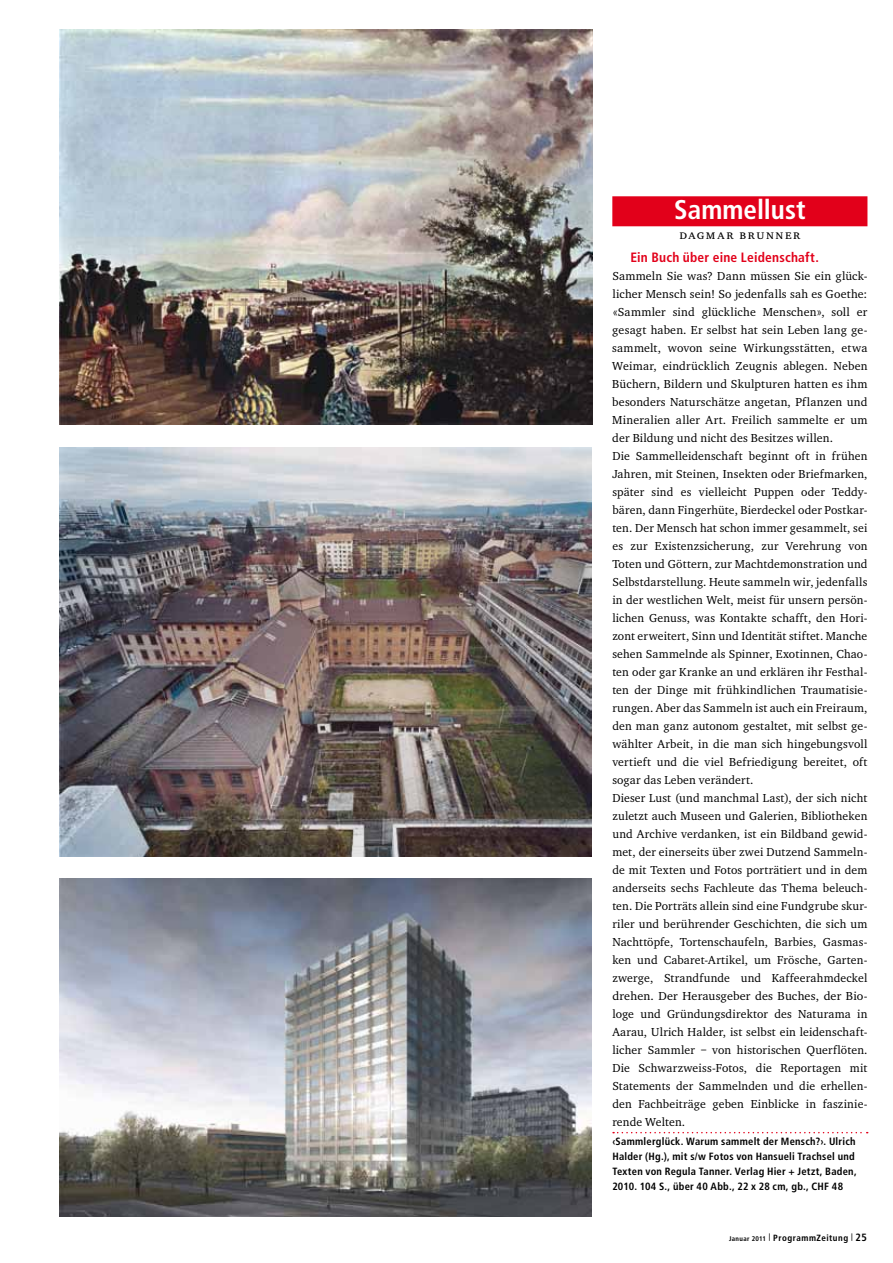
<style>
.page{position:relative;width:893px;height:1263px;background:#fff}
.page>*{position:absolute;margin:0;border:0;box-sizing:border-box;transform-origin:0 0}
.t1{font:700 condensed 27px "Frutiger LT Com";color:#fff}
.t2{font:700 condensed 13.5px "Frutiger LT Com";letter-spacing:.015em;color:#e2001a}
.t3{font:13.5px "Charter EF Regular SC";letter-spacing:.115em;color:#000}
.t4{font:12px/18px "Charter EF";letter-spacing:.015em;color:#000}
.t5{font:700 condensed 10.5px/15px "Frutiger LT Com";letter-spacing:.025em;color:#000}
.t6{font:700 condensed 9px "Frutiger LT Com";letter-spacing:.055em;color:#000}
.s1{font-family:"Frutiger LT Com";font-weight:300;font-stretch:condensed}
.s2{font-size:6.75px}
.s3{font-size:10.5px}
</style>
<div class="page">
<img style="left:60px;top:30px;width:532px;height:395px">
<img style="left:60px;top:448px;width:531px;height:408px">
<img style="left:60px;top:879px;width:531px;height:337px">
<div style="left:612px;top:196px;width:255px;height:30px;background:#e2001a"></div>
<svg style="left:613px;top:1132px;width:255px;height:1px"></svg>
<h1 class="t1" style="left:674px;top:194px;width:133px">Sammellust</h1>
<p class="t3" style="left:679px;top:226px;width:123px">dagmar brunner</p>
<p class="t2" style="left:630px;top:249px;width:190px">Ein Buch über eine Leidenschaft.</p>
<p class="t4" style="left:612px;top:266px;width:257px">Sammeln Sie was? Dann müssen Sie ein glück&shy;licher Mensch sein! So jedenfalls sah es Goethe: <span class="s1">«</span>Sammler sind glückliche Menschen<span class="s1">»</span>, soll er gesagt haben. Er selbst hat sein Leben lang ge&shy;sammelt, wovon seine Wirkungsstätten, etwa Weimar, eindrücklich Zeugnis ablegen. Neben Büchern, Bildern und Skulpturen hatten es ihm besonders Naturschätze angetan, Pflanzen und Mineralien aller Art. Freilich sammelte er um der Bildung und nicht des Besitzes willen.<br>Die Sammelleidenschaft beginnt oft in frühen Jahren, mit Steinen, Insekten oder Briefmarken, später sind es vielleicht Puppen oder Teddy&shy;bären, dann Fingerhüte, Bierdeckel oder Postkar&shy;ten. Der Mensch hat schon immer gesammelt, sei es zur Existenzsicherung, zur Verehrung von Toten und Göttern, zur Machtdemonstration und Selbstdarstellung. Heute sammeln wir, jedenfalls in der westlichen Welt, meist für unsern persön&shy;lichen Genuss, was Kontakte schafft, den Hori&shy;zont erweitert, Sinn und Identität stiftet. Manche sehen Sammelnde als Spinner, Exotinnen, Chao&shy;ten oder gar Kranke an und erklären ihr Festhal&shy;ten der Dinge mit frühkindlichen Traumatisie&shy;rungen. Aber das Sammeln ist auch ein Freiraum, den man ganz autonom gestaltet, mit selbst ge&shy;wählter Arbeit, in die man sich hingebungsvoll vertieft und die viel Befriedigung bereitet, oft sogar das Leben verändert.<br>Dieser Lust (und manchmal Last), der sich nicht zuletzt auch Museen und Galerien, Bibliotheken und Archive verdanken, ist ein Bildband gewid&shy;met, der einerseits über zwei Dutzend Sammeln&shy;de mit Texten und Fotos porträtiert und in dem anderseits sechs Fachleute das Thema beleuch&shy;ten. Die Porträts allein sind eine Fundgrube skur&shy;riler und berührender Geschichten, die sich um Nachttöpfe, Tortenschaufeln, Barbies, Gasmas&shy;ken und Cabaret-Artikel, um Frösche, Garten&shy;zwerge, Strandfunde und Kaffeerahmdeckel drehen. Der Herausgeber des Buches, der Bio&shy;loge und Gründungsdirektor des Naturama in Aarau, Ulrich Halder, ist selbst ein leidenschaft&shy;licher Sammler – von historischen Querflöten.<br>Die Schwarzweiss-Fotos, die Reportagen mit Statements der Sammelnden und die erhellen&shy;den Fachbeiträge geben Einblicke in faszinie&shy;rende Welten.</p>
<p class="t5" style="left:612px;top:1134px;width:246px">‹Sammlerglück. Warum sammelt der Mensch?›. Ulrich Halder (Hg.), mit s/w Fotos von Hansueli Trachsel und Texten von Regula Tanner. Verlag Hier + Jetzt, Baden, 2010. 104 S., über 40 Abb., 22 x 28 cm, gb., CHF 48</p>
<p class="t6" style="left:729px;top:1232px;width:139px"><span class="s2">Januar 2011</span> <sup>|</sup> ProgrammZeitung <sup>|</sup> <span class="s3">25</span></p>
</div>
